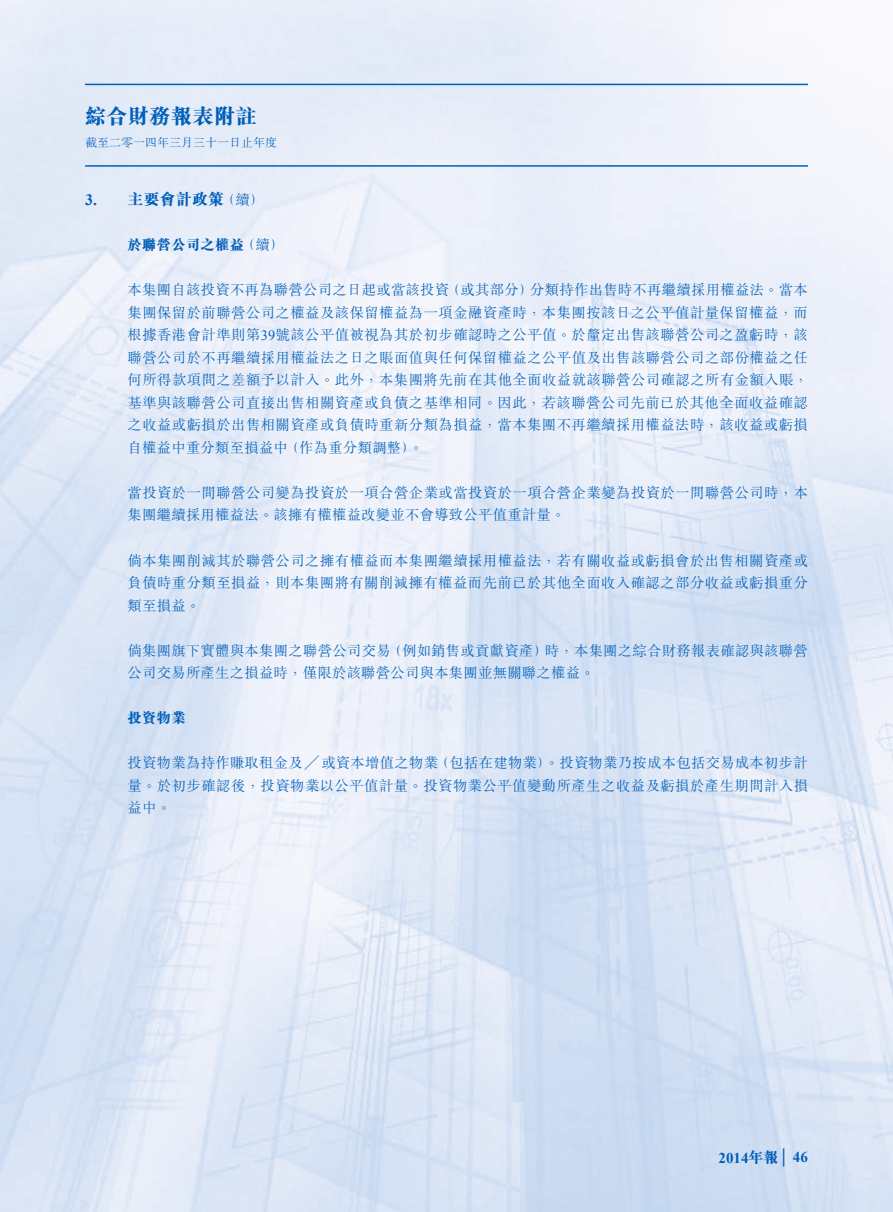
<style>
.page{position:relative;width:893px;height:1212px;background:#fff}
.page>*{position:absolute;margin:0;border:0;box-sizing:border-box;transform-origin:0 0}
.t1{font:800 21px "M Sung HK";letter-spacing:.025em;color:#005fb9}
.t2{font:800 15.75px "M Sung HK";letter-spacing:.025em;color:#005fb9}
.t3{font:700 15.75px "Times New Roman";color:#005fb9}
.t4{font:700 15px "Times New Roman";color:#005fb9}
.t5{font:300 14.25px/22.5px "M Sung HK";letter-spacing:.04em;color:#005fb9}
.t6{font:800 14.25px "M Sung HK";letter-spacing:.025em;color:#005fb9}
.t7{font:300 12px "M Sung HK";color:#005fb9}
.s1{font-family:"Times New Roman";font-weight:400}
.s2{font-family:"M Sung HK";font-weight:800}
</style>
<div class="page">
<img style="left:0;top:0;width:893px;height:1212px">
<hr style="left:85px;top:165px;width:723px;height:2px;background:#005fb9">
<hr style="left:85px;top:84px;width:723px;height:1px;background:#005fb9">
<h1 class="t1" style="left:85px;top:101px;width:173px">綜合財務報表附註</h1>
<p class="t7" style="left:85px;top:134px;width:193px">截至二零一四年三月三十一日止年度</p>
<p class="t3" style="left:85px;top:189px;width:14px">3.</p>
<p class="t2" style="left:128px;top:189px;width:98px">主要會計政策</p>
<p class="t5" style="left:221px;top:188px;width:45px">（續(</p>
<p class="t6" style="left:128px;top:235px;width:118px">於聯營公司之權益</p>
<p class="t5" style="left:241px;top:233px;width:45px">（續(</p>
<p class="t5" style="left:530px;top:278px;width:279px">分類持作出售時不再繼續採用權益法。當本</p>
<p class="t5" style="left:128px;top:278px;width:323px">本集團自該投資不再為聯營公司之日起或當該投資</p>
<p class="t5" style="left:128px;top:301px;width:682px">集團保留於前聯營公司之權益及該保留權益為一項金融資產時，本集團按該日之公平值計量保留權益，而</p>
<p class="t5" style="left:128px;top:323px;width:682px">根據香港會計準則第<span class="s1">39</span>號該公平值被視為其於初步確認時之公平值。於釐定出售該聯營公司之盈虧時，該</p>
<p class="t5" style="left:128px;top:346px;width:682px">聯營公司於不再繼續採用權益法之日之賬面值與任何保留權益之公平值及出售該聯營公司之部份權益之任</p>
<p class="t5" style="left:128px;top:368px;width:682px">何所得款項間之差額予以計入。此外，本集團將先前在其他全面收益就該聯營公司確認之所有金額入賬，</p>
<p class="t5" style="left:128px;top:391px;width:682px">基準與該聯營公司直接出售相關資產或負債之基準相同。因此，若該聯營公司先前已於其他全面收益確認</p>
<p class="t5" style="left:128px;top:413px;width:682px">之收益或虧損於出售相關資產或負債時重新分類為損益，當本集團不再繼續採用權益法時，該收益或虧損</p>
<p class="t5" style="left:285px;top:436px;width:140px">（作為重分類調整。(</p>
<p class="t5" style="left:446px;top:278px;width:89px">（或其部分）</p>
<p class="t5" style="left:128px;top:436px;width:162px">自權益中重分類至損益中</p>
<p class="t5" style="left:128px;top:481px;width:682px">當投資於一間聯營公司變為投資於一項合營企業或當投資於一項合營企業變為投資於一間聯營公司時，本集團繼續採用權益法。該擁有權權益改變並不會導致公平值重計量。</p>
<p class="t5" style="left:128px;top:548px;width:682px;text-align:justify">倘本集團削減其於聯營公司之擁有權益而本集團繼續採用權益法，若有關收益或虧損會於出售相關資產或負債時重分類至損益，則本集團將有關削減擁有權益而先前已於其他全面收入確認之部分收益或虧損重分類至損益。</p>
<p class="t5" style="left:545px;top:638px;width:265px">時，本集團之綜合財務報表確認與該聯營</p>
<p class="t5" style="left:128px;top:638px;width:469px">倘集團旗下實體與本集團之聯營公司交易<br>公司交易所產生之損益時，僅限於該聯營公司與本集團並無關聯之權益。</p>
<p class="t6" style="left:128px;top:708px;width:60px">投資物業</p>
<p class="t5" style="left:435px;top:751px;width:374px">（包括在建物業）。投資物業乃按成本包括交易成本初步計</p>
<p class="t5" style="left:387px;top:638px;width:162px">（例如銷售或貢獻資產）</p>
<p class="t5" style="left:128px;top:751px;width:682px">投資物業為持作賺取租金及╱或資本增值之物業<br>量。於初步確認後，投資物業以公平值計量。投資物業公平值變動所產生之收益及虧損於產生期間計入損益中。</p>
<p class="t4" style="left:719px;top:1147px;width:91px">2014<span class="s2">年報</span>│ 46</p>
</div>
